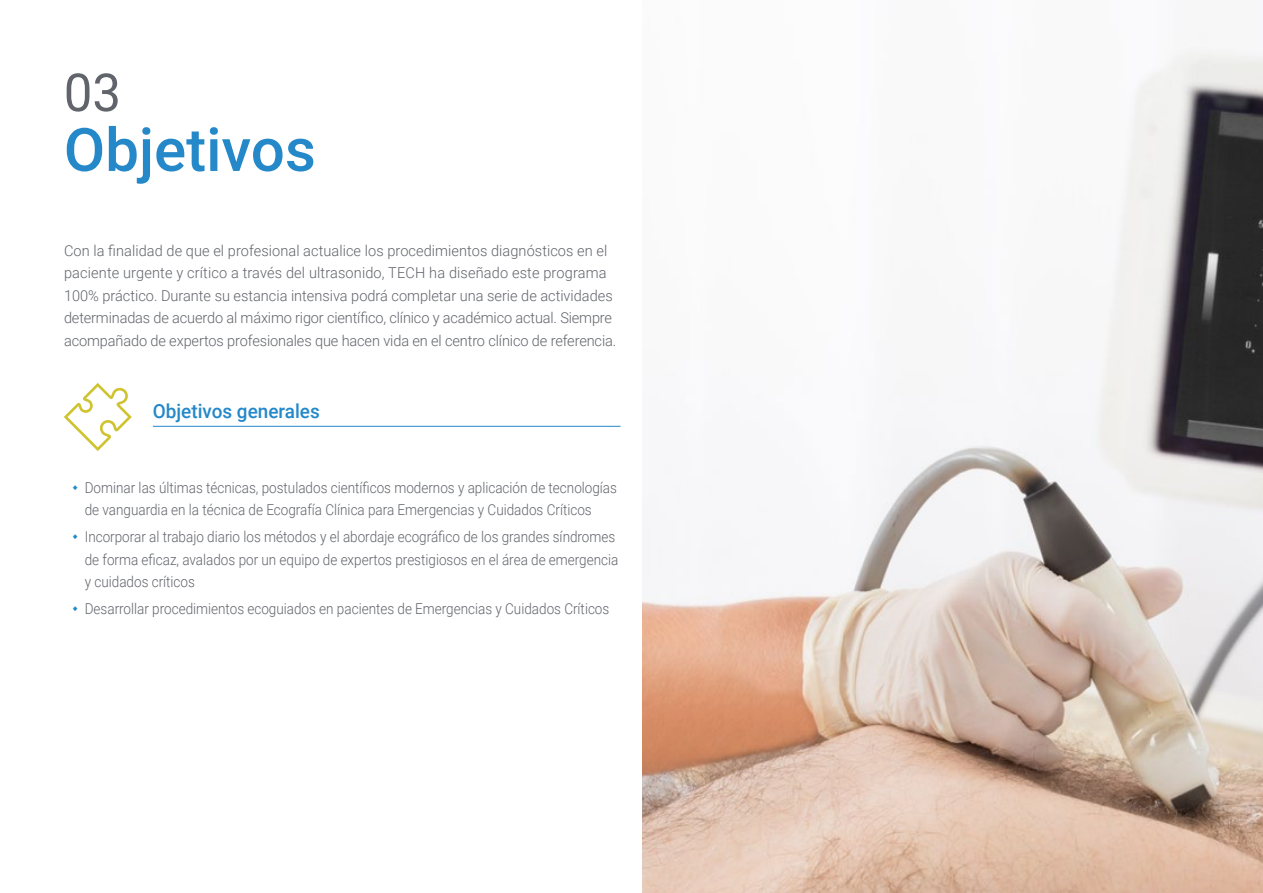
<style>
.page{position:relative;width:1263px;height:893px;background:#fff}
.page>*{position:absolute;margin:0;border:0;box-sizing:border-box;transform-origin:0 0}
.t1{font:500 60px "Roboto";color:#2488c9}
.t2{font:52.5px "Roboto";color:#61646a}
.t3{font:500 19.5px "Roboto";color:#2488c9}
.t4{font:300 15px/22.5px "Roboto";color:#61646a;scale:.9 1}
.t5{font:300 15px/22.5px "Roboto";color:#61646a}
</style>
<div class="page">
<img style="left:642px;top:50px;width:621px;height:843px">
<hr style="left:153px;top:426px;width:468px;height:1px;background:#2488c9">
<svg style="left:64px;top:383px;width:68px;height:68px"></svg>
<h2 class="t2" style="left:64px;top:56px;width:59px">03</h2>
<h1 class="t1" style="left:64px;top:108px;width:254px">Objetivos</h1>
<p class="t5" style="left:64px;top:239px;width:554px">Con la finalidad de que el profesional actualice los procedimientos diagnósticos en el paciente urgente y crítico a través del ultrasonido, TECH ha diseñado este programa 100% práctico. Durante su estancia intensiva podrá completar una serie de actividades determinadas de acuerdo al máximo rigor científico, clínico y académico actual. Siempre acompañado de expertos profesionales que hacen vida en el centro clínico de referencia.</p>
<h3 class="t3" style="left:153px;top:397px;width:169px">Objetivos generales</h3>
<p class="t4" style="left:85px;top:476px;width:593px">Dominar las últimas técnicas, postulados científicos modernos y aplicación de tecnologías de vanguardia en la técnica de Ecografía Clínica para Emergencias y Cuidados Críticos</p>
<p class="t4" style="left:85px;top:525px;width:594px">Incorporar al trabajo diario los métodos y el abordaje ecográfico de los grandes síndromes de forma eficaz, avalados por un equipo de expertos prestigiosos en el área de emergencia y cuidados críticos</p>
<p class="t4" style="left:85px;top:597px;width:584px">Desarrollar procedimientos ecoguiados en pacientes de Emergencias y Cuidados Críticos</p>
</div>
